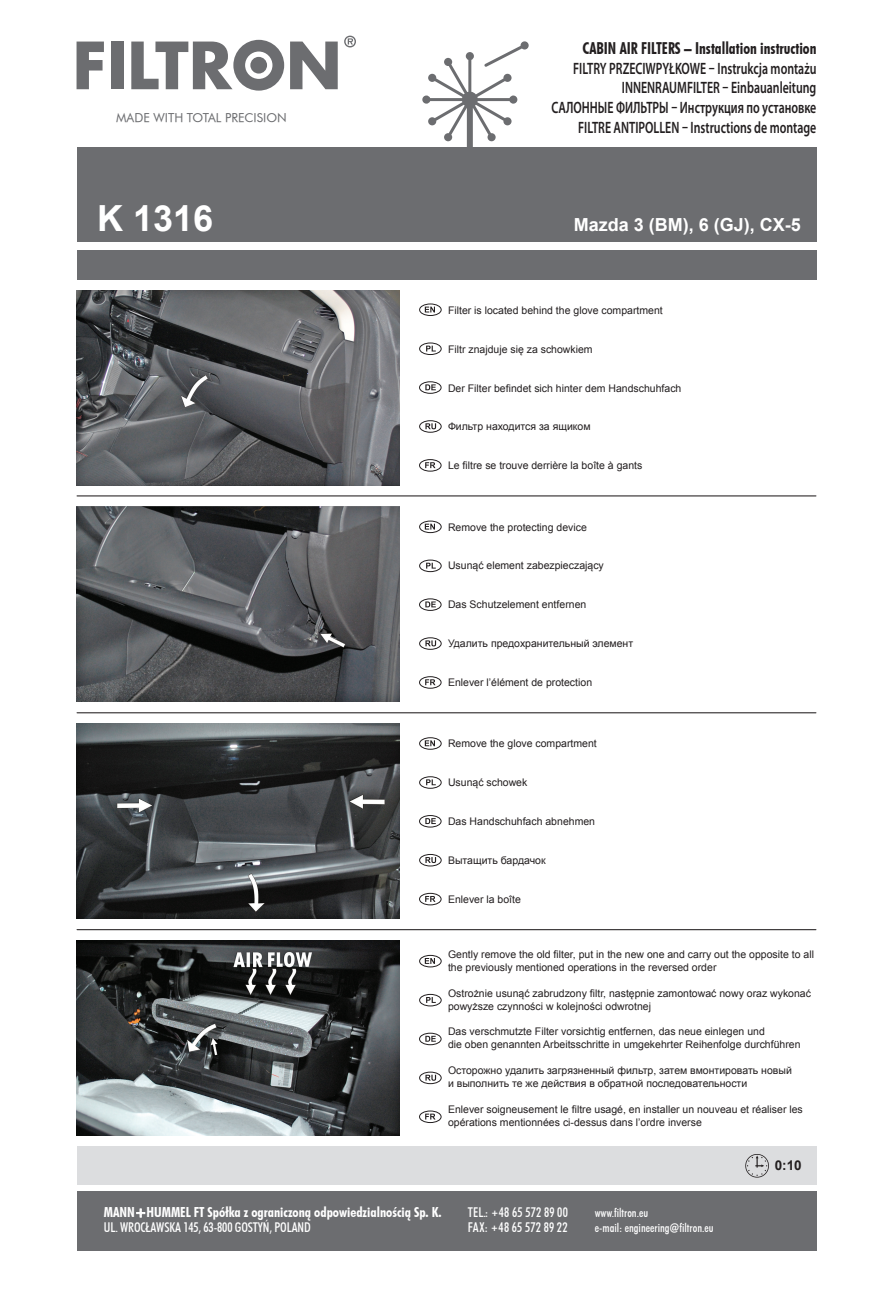
<style>
.page{position:relative;width:893px;height:1297px;background:#fff}
.page>*{position:absolute;margin:0;border:0;box-sizing:border-box;transform-origin:0 0}
.t1{font:700 36px "Arial";color:#fff}
.t2{font:700 18px "Arial";color:#fff}
.t3{font:600 16.5px/19.8px "Myriad Pro";color:#231f20;text-align:right;scale:.72 1}
.t4{font:16.5px "Futura Bd Cn AT";color:#231f20;scale:.92 1}
.t5{font:13.8px "Futura Bd Cn AT";color:#fff}
.t6{font:13.5px "Futura Md Cn AT";letter-spacing:-.01em;color:#fff}
.t7{font:13.5px/15px "Futura Md Cn AT";letter-spacing:.02em;color:#fff}
.t8{font:700 13.5px "Arial";color:#231f20}
.t9{font:12.45px "Futura Bk AT";color:#6c6d70}
.t10{font:12px/15px "Futura Md Cn AT";color:#fff}
.t11{font:10.5px/13px "Arial";color:#231f20}
.s1{font-family:"Futura Black AT";font-size:9px}
.s2{font-family:"Futura X Blk Cn AT";font-size:10.5px}
</style>
<div class="page">
<svg style="left:77px;top:42px;width:27px;height:47px"></svg>
<div style="left:111px;top:42px;width:12px;height:47px;background:#6c6d70"></div>
<svg style="left:131px;top:40px;width:153px;height:51px"></svg>
<svg style="left:290px;top:42px;width:48px;height:47px"></svg>
<svg style="left:344px;top:36px;width:12px;height:11px"></svg>
<div style="left:77px;top:147px;width:739px;height:95px;background:#6c6d70"></div>
<div style="left:77px;top:250px;width:739px;height:29px;background:#6c6d70"></div>
<svg style="left:422px;top:41px;width:107px;height:106px"></svg>
<div style="left:77px;top:1146px;width:739px;height:38px;background:#dcdddf"></div>
<div style="left:77px;top:1191px;width:739px;height:59px;background:#6c6d70"></div>
<svg style="left:136px;top:1208px;width:10px;height:10px"></svg>
<hr style="left:77px;top:495px;width:739px;height:1px;background:#231f20">
<hr style="left:77px;top:712px;width:739px;height:1px;background:#231f20">
<hr style="left:77px;top:929px;width:739px;height:1px;background:#231f20">
<svg style="left:745px;top:1154px;width:24px;height:23px"></svg>
<svg style="left:425px;top:307px;width:10px;height:5px"></svg>
<div style="left:419px;top:303px;width:23px;height:13px;border:1px solid #231f20;border-radius:50%"></div>
<svg style="left:426px;top:346px;width:10px;height:5px"></svg>
<div style="left:419px;top:343px;width:23px;height:12px;border:1px solid #231f20;border-radius:50%"></div>
<svg style="left:425px;top:384px;width:11px;height:6px"></svg>
<div style="left:419px;top:381px;width:23px;height:13px;border:1px solid #231f20;border-radius:50%"></div>
<svg style="left:425px;top:423px;width:11px;height:6px"></svg>
<div style="left:419px;top:420px;width:23px;height:13px;border:1px solid #231f20;border-radius:50%"></div>
<svg style="left:425px;top:462px;width:10px;height:6px"></svg>
<div style="left:419px;top:459px;width:23px;height:13px;border:1px solid #231f20;border-radius:50%"></div>
<svg style="left:425px;top:524px;width:10px;height:6px"></svg>
<div style="left:419px;top:521px;width:23px;height:12px;border:1px solid #231f20;border-radius:50%"></div>
<svg style="left:426px;top:563px;width:10px;height:6px"></svg>
<div style="left:419px;top:560px;width:23px;height:12px;border:1px solid #231f20;border-radius:50%"></div>
<svg style="left:425px;top:601px;width:11px;height:6px"></svg>
<div style="left:419px;top:598px;width:23px;height:13px;border:1px solid #231f20;border-radius:50%"></div>
<svg style="left:425px;top:640px;width:11px;height:6px"></svg>
<div style="left:419px;top:637px;width:23px;height:13px;border:1px solid #231f20;border-radius:50%"></div>
<svg style="left:425px;top:679px;width:10px;height:6px"></svg>
<div style="left:419px;top:676px;width:23px;height:13px;border:1px solid #231f20;border-radius:50%"></div>
<svg style="left:425px;top:740px;width:10px;height:6px"></svg>
<div style="left:419px;top:737px;width:23px;height:13px;border:1px solid #231f20;border-radius:50%"></div>
<svg style="left:426px;top:779px;width:10px;height:6px"></svg>
<div style="left:419px;top:776px;width:23px;height:13px;border:1px solid #231f20;border-radius:50%"></div>
<svg style="left:425px;top:818px;width:11px;height:6px"></svg>
<div style="left:419px;top:815px;width:23px;height:12px;border:1px solid #231f20;border-radius:50%"></div>
<svg style="left:425px;top:857px;width:11px;height:6px"></svg>
<div style="left:419px;top:854px;width:23px;height:12px;border:1px solid #231f20;border-radius:50%"></div>
<svg style="left:425px;top:896px;width:10px;height:6px"></svg>
<div style="left:419px;top:893px;width:23px;height:12px;border:1px solid #231f20;border-radius:50%"></div>
<svg style="left:425px;top:958px;width:10px;height:6px"></svg>
<div style="left:419px;top:955px;width:23px;height:12px;border:1px solid #231f20;border-radius:50%"></div>
<svg style="left:426px;top:997px;width:10px;height:6px"></svg>
<div style="left:419px;top:994px;width:23px;height:12px;border:1px solid #231f20;border-radius:50%"></div>
<svg style="left:425px;top:1036px;width:11px;height:6px"></svg>
<div style="left:419px;top:1033px;width:23px;height:12px;border:1px solid #231f20;border-radius:50%"></div>
<svg style="left:425px;top:1075px;width:11px;height:6px"></svg>
<div style="left:419px;top:1072px;width:23px;height:12px;border:1px solid #231f20;border-radius:50%"></div>
<svg style="left:425px;top:1114px;width:10px;height:5px"></svg>
<div style="left:419px;top:1110px;width:23px;height:13px;border:1px solid #231f20;border-radius:50%"></div>
<img style="left:76px;top:290px;width:323px;height:195px">
<img style="left:76px;top:506px;width:323px;height:195px">
<img style="left:76px;top:723px;width:323px;height:195px">
<img style="left:76px;top:940px;width:323px;height:195px">
<p class="t9" style="left:116px;top:110px;width:172px">MADE WITH TOTAL PRECISION</p>
<h1 class="t1" style="left:97px;top:195px;width:118px">K 1316</h1>
<h3 class="t4" style="left:582px;top:38px;width:256px">CABIN AIR FILTERS – Installation instruction</h3>
<h3 class="t3" style="left:551px;top:58px;width:370px">FILTRY PRZECIWPYŁKOWE – Instrukcja montażu INNENRAUMFILTER – Einbauanleitung<br>САЛОННЫЕ ФИЛЬТРЫ – Инструкция по установке FILTRE ANTIPOLLEN – Instructions de montage</h3>
<h2 class="t2" style="left:574px;top:213px;width:229px">Mazda 3 (BM), 6 (GJ), CX-5</h2>
<p class="t11" style="left:448px;top:304px;width:216px">Filter is located behind the glove compartment</p>
<p class="t11" style="left:448px;top:342px;width:146px">Filtr znajduje się za schowkiem</p>
<p class="t11" style="left:448px;top:381px;width:235px">Der Filter befindet sich hinter dem Handschuhfach</p>
<p class="t11" style="left:448px;top:420px;width:144px">Фильтр находится за ящиком</p>
<p class="t11" style="left:448px;top:459px;width:196px">Le filtre se trouve derrière la boîte à gants</p>
<p class="t11" style="left:448px;top:520px;width:140px">Remove the protecting device</p>
<p class="t11" style="left:448px;top:559px;width:157px">Usunąć element zabezpieczający</p>
<p class="t11" style="left:448px;top:598px;width:140px">Das Schutzelement entfernen</p>
<p class="t11" style="left:448px;top:637px;width:187px">Удалить предохранительный элемент</p>
<p class="t11" style="left:448px;top:676px;width:146px">Enlever l’élément de protection</p>
<p class="t11" style="left:448px;top:737px;width:150px">Remove the glove compartment</p>
<p class="t11" style="left:448px;top:776px;width:81px">Usunąć schowek</p>
<p class="t11" style="left:448px;top:815px;width:149px">Das Handschuhfach abnehmen</p>
<p class="t11" style="left:448px;top:854px;width:99px">Вытащить бардачок</p>
<p class="t11" style="left:448px;top:893px;width:74px">Enlever la boîte</p>
<p class="t11" style="left:448px;top:947px;width:367px">Gently remove the old filter, put in the new one and carry out the opposite to all the previously mentioned operations in the reversed order</p>
<p class="t11" style="left:448px;top:986px;width:364px">Ostrożnie usunąć zabrudzony filtr, następnie zamontować nowy oraz wykonać powyższe czynności w kolejności odwrotnej</p>
<p class="t11" style="left:448px;top:1025px;width:354px">Das verschmutzte Filter vorsichtig entfernen, das neue einlegen und<br>die oben genannten Arbeitsschritte in umgekehrter Reihenfolge durchführen</p>
<p class="t11" style="left:448px;top:1064px;width:345px">Осторожно удалить загрязненный фильтр, затем вмонтировать новый и выполнить те же действия в обратной последовательности</p>
<p class="t11" style="left:448px;top:1103px;width:356px">Enlever soigneusement le filtre usagé, en installer un nouveau et réaliser les opérations mentionnées ci-dessus dans l’ordre inverse</p>
<p class="t8" style="left:775px;top:1156px;width:29px">0:10</p>
<h3 class="t5" style="left:104px;top:1204px;width:339px">MANN+HUMMEL FT Spółka z ograniczoną odpowiedzialnością Sp. K.</h3>
<p class="t6" style="left:104px;top:1219px;width:208px">UL. WROCŁAWSKA 145, 63-800 GOSTYŃ, POLAND</p>
<p class="t7" style="left:468px;top:1205px;width:102px">TEL.: <span class="s1">+</span>48 65 572 89 00<br>FAX: <span class="s1">+</span>48 65 572 89 22</p>
<p class="t10" style="left:595px;top:1205px;width:120px">www.filtron.eu<br>e-mail: engineering<span class="s2">@</span>filtron.eu</p>
</div>
